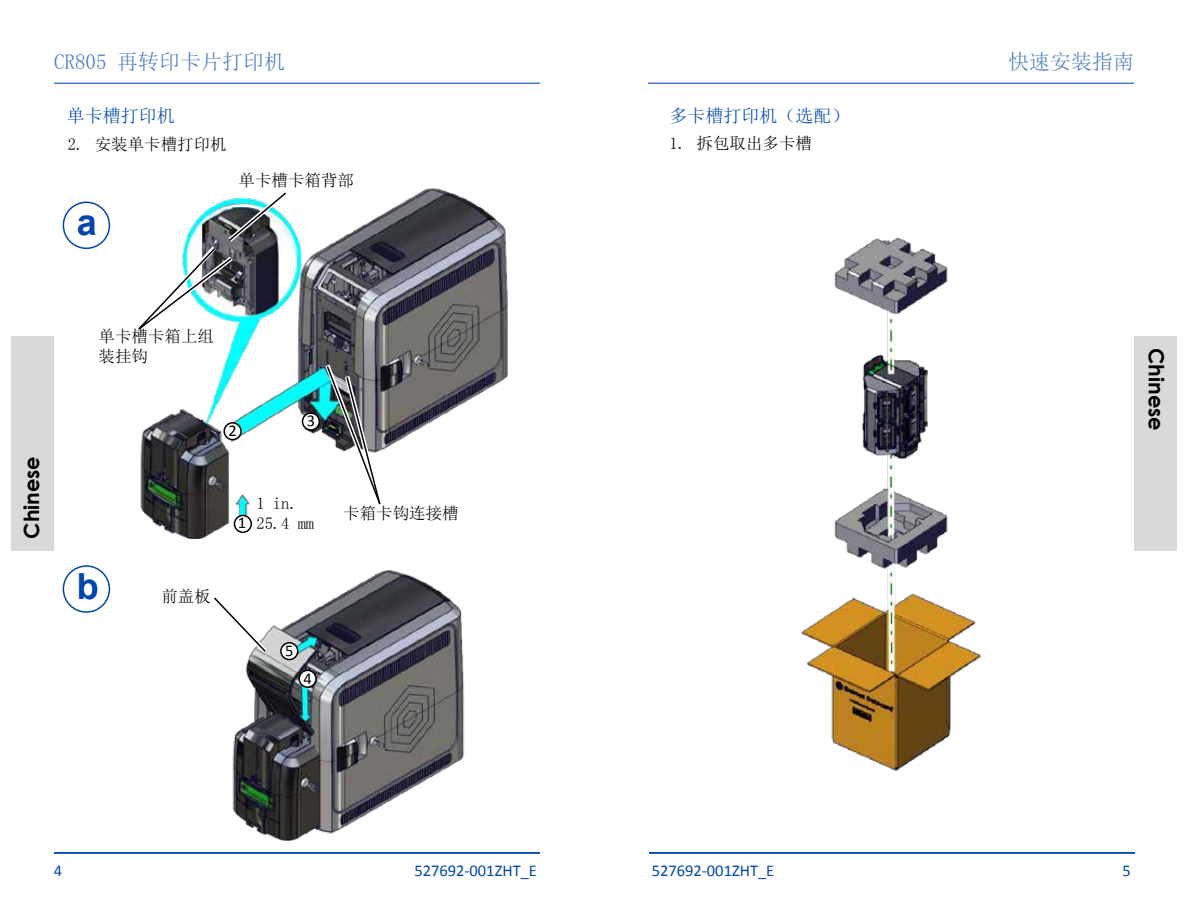
<style>
.page{position:relative;width:1188px;height:918px;background:#fff}
.page>*{position:absolute;margin:0;border:0;box-sizing:border-box;transform-origin:0 0}
.t1{font:700 36px "Arial";color:#0046ad}
.t2{font:21px "Sim Sun";color:#4d7dc6}
.t3{font:700 21px "Century Gothic";color:#000}
.t4{font:18px "Sim Sun";color:#0046ad}
.t5{font:16.5px/19.8px "Sim Sun";color:#000}
.t6{font:16.5px "Calibri";color:#0046ad}
.t7{font:16.5px "Calibri";color:#000}
</style>
<div class="page">
<img style="left:801px;top:237px;width:180px;height:534px">
<img style="left:232px;top:570px;width:233px;height:271px">
<img style="left:140px;top:188px;width:368px;height:350px">
<svg style="left:138px;top:188px;width:153px;height:143px"></svg>
<svg style="left:214px;top:592px;width:57px;height:65px"></svg>
<svg style="left:322px;top:360px;width:60px;height:146px"></svg>
<div style="left:234px;top:515px;width:17px;height:17px;background:#fff;border-radius:50%"></div>
<div style="left:234px;top:515px;width:18px;height:18px;border:2px solid #000;border-radius:50%"></div>
<div style="left:224px;top:423px;width:17px;height:17px;background:#fff;border-radius:50%"></div>
<div style="left:223px;top:422px;width:19px;height:18px;border:2px solid #000;border-radius:50%"></div>
<div style="left:63px;top:202px;width:47px;height:47px;border:2px solid #0046ad;border-radius:50%"></div>
<div style="left:63px;top:565px;width:47px;height:48px;border:2px solid #0046ad;border-radius:50%"></div>
<div style="left:302px;top:413px;width:17px;height:17px;background:#fff;border-radius:50%"></div>
<div style="left:302px;top:412px;width:18px;height:19px;border:2px solid #000;border-radius:50%"></div>
<div style="left:299px;top:670px;width:17px;height:17px;background:#fff;border-radius:50%"></div>
<div style="left:298px;top:670px;width:19px;height:18px;border:2px solid #000;border-radius:50%"></div>
<div style="left:281px;top:643px;width:17px;height:17px;background:#fff;border-radius:50%"></div>
<div style="left:280px;top:642px;width:18px;height:18px;border:2px solid #000;border-radius:50%"></div>
<hr style="left:648px;top:83px;width:486px;height:1px;background:#4d7dc6">
<hr style="left:54px;top:83px;width:486px;height:1px;background:#4d7dc6">
<hr style="left:54px;top:852px;width:486px;height:2px;background:#0046ad">
<hr style="left:649px;top:852px;width:486px;height:2px;background:#0046ad">
<div style="left:11px;top:337px;width:43px;height:214px;background:#d7d9da"></div>
<div style="left:1134px;top:336px;width:43px;height:214px;background:#d7d9da"></div>
<p class="t2" style="left:54px;top:51px;width:232px">CR805 再转印卡片打印机</p>
<p class="t2" style="left:1008px;top:51px;width:127px">快速安装指南</p>
<p class="t4" style="left:67px;top:107px;width:109px">单卡槽打印机</p>
<p class="t4" style="left:670px;top:106px;width:181px">多卡槽打印机（选配）</p>
<p class="t5" style="left:670px;top:133px;width:144px">1. 拆包取出多卡槽</p>
<p class="t5" style="left:68px;top:135px;width:160px">2. 安装单卡槽打印机</p>
<h1 class="t1" style="left:77px;top:198px;width:22px">a</h1>
<p class="t5" style="left:239px;top:170px;width:117px">单卡槽卡箱背部</p>
<p class="t3" style="left:16px;top:539px;width:84px;rotate:-90deg">Chinese</p>
<p class="t5" style="left:99px;top:326px;width:117px">单卡槽卡箱上组装挂钩</p>
<p class="t7" style="left:229px;top:420px;width:10px">2</p>
<p class="t7" style="left:307px;top:411px;width:10px">3</p>
<h1 class="t1" style="left:77px;top:562px;width:23px">b</h1>
<p class="t5" style="left:161px;top:586px;width:51px">前盖板</p>
<p class="t7" style="left:238px;top:512px;width:10px">1</p>
<p class="t5" style="left:256px;top:493px;width:59px">1 in.<br>25.4 mm</p>
<p class="t7" style="left:285px;top:640px;width:10px">5</p>
<p class="t7" style="left:304px;top:668px;width:10px">4</p>
<p class="t5" style="left:343px;top:504px;width:117px">卡箱卡钩连接槽</p>
<p class="t3" style="left:1172px;top:348px;width:84px;rotate:90deg">Chinese</p>
<p class="t6" style="left:54px;top:860px;width:10px">4</p>
<p class="t6" style="left:414px;top:860px;width:124px">527692-001ZHT_E</p>
<p class="t6" style="left:652px;top:860px;width:124px">527692-001ZHT_E</p>
<p class="t6" style="left:1123px;top:860px;width:10px">5</p>
</div>
